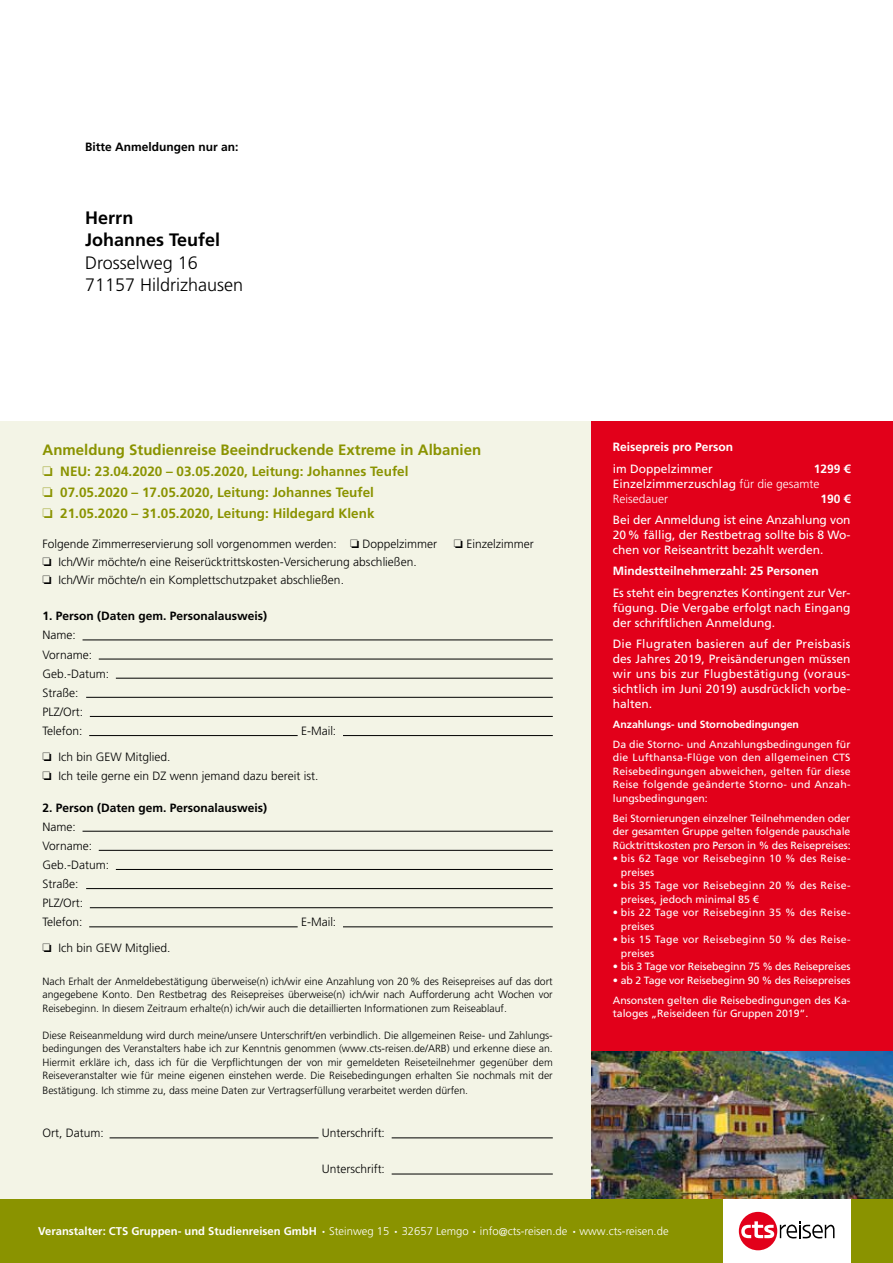
<style>
.page{position:relative;width:893px;height:1263px;background:#fff}
.page>*{position:absolute;margin:0;border:0;box-sizing:border-box;transform-origin:0 0}
.t1{font:300 18px/22.5px "Frutiger LT Pro";color:#000}
.t2{font:700 18px/22.5px "Frutiger LT Pro";color:#000}
.t3{font:700 15px "Frutiger LT Pro";color:#8a9300}
.t4{font:700 13.5px/21px "Frutiger LT Pro";color:#8a9300}
.t5{font:300 12px/19.2px "Frutiger LT Pro";color:#000}
.t6{font:12px/15px "Frutiger LT Pro";color:#fff;text-align:justify}
.t7{font:700 12px "Frutiger LT Pro";color:#000}
.t8{font:700 12px "Frutiger LT Pro";color:#fff}
.t9{font:300 12px/15px "Frutiger LT Pro";color:#fff}
.t10{font:300 11.25px "Frutiger LT Pro";color:#fff}
.t11{font:300 10.5px/13.5px "Frutiger LT Pro";color:#000;text-align:justify}
.t12{font:10.5px/13.5px "Frutiger LT Pro";color:#fff;text-align:justify}
.t13{font:10.5px/13.5px "Frutiger LT Pro";letter-spacing:.025em;color:#fff}
.t14{font:700 10.5px "Frutiger LT Pro";color:#fff}
.s1{font-weight:700}
.s2{font-weight:400}
.s3{font-size:6px}
</style>
<div class="page">
<div style="left:0;top:421px;width:893px;height:834px;background:#f3f4e6"></div>
<img style="left:591px;top:1050px;width:302px;height:149px">
<div style="left:591px;top:421px;width:302px;height:629px;background:#e2001a"></div>
<div style="left:0;top:1199px;width:893px;height:64px;background:#8a9300"></div>
<div style="left:723px;top:1199px;width:127px;height:64px;background:#fff"></div>
<div style="left:739px;top:1212px;width:38px;height:38px;background:#e2001a;border-radius:50%"></div>
<svg style="left:780px;top:1221px;width:54px;height:17px"></svg>
<svg style="left:741px;top:1221px;width:33px;height:17px"></svg>
<hr style="left:83px;top:640px;width:470px;height:1px;background:#000">
<hr style="left:99px;top:659px;width:454px;height:1px;background:#000">
<hr style="left:116px;top:678px;width:437px;height:1px;background:#000">
<hr style="left:86px;top:697px;width:467px;height:1px;background:#000">
<hr style="left:90px;top:716px;width:463px;height:1px;background:#000">
<hr style="left:89px;top:735px;width:209px;height:1px;background:#000">
<hr style="left:343px;top:735px;width:210px;height:1px;background:#000">
<hr style="left:83px;top:831px;width:470px;height:1px;background:#000">
<hr style="left:99px;top:850px;width:454px;height:1px;background:#000">
<hr style="left:116px;top:869px;width:437px;height:1px;background:#000">
<hr style="left:86px;top:888px;width:467px;height:1px;background:#000">
<hr style="left:90px;top:907px;width:463px;height:1px;background:#000">
<hr style="left:89px;top:926px;width:209px;height:1px;background:#000">
<hr style="left:343px;top:926px;width:210px;height:1px;background:#000">
<hr style="left:110px;top:1137px;width:209px;height:1px;background:#000">
<hr style="left:392px;top:1137px;width:161px;height:1px;background:#000">
<hr style="left:392px;top:1174px;width:161px;height:1px;background:#000">
<p class="t7" style="left:85px;top:140px;width:155px">Bitte Anmeldungen nur an:</p>
<h1 class="t2" style="left:85px;top:207px;width:137px">Herrn<br>Johannes Teufel</h1>
<h1 class="t1" style="left:85px;top:252px;width:160px">Drosselweg 16<br>71157 Hildrizhausen</h1>
<h2 class="t3" style="left:43px;top:440px;width:440px">Anmeldung Studienreise Beeindruckende Extreme in Albanien</h2>
<p class="t4" style="left:43px;top:460px;width:367px">❏ NEU: 23.04.2020 – 03.05.2020, Leitung: Johannes Teufel ❏ 07.05.2020 – 17.05.2020, Leitung: Johannes Teufel<br>❏ 21.05.2020 – 31.05.2020, Leitung: Hildegard Klenk</p>
<p class="t5" style="left:43px;top:535px;width:396px">Folgende Zimmerreservierung soll vorgenommen werden: ❏ Doppelzimmer</p>
<p class="t5" style="left:454px;top:535px;width:81px">❏ Einzelzimmer</p>
<p class="t5" style="left:43px;top:553px;width:376px;line-height:18px">❏ Ich/Wir möchte/n eine Reiserücktrittskosten-Versicherung abschließen. ❏ Ich/Wir möchte/n ein Komplettschutzpaket abschließen.</p>
<p class="t7" style="left:43px;top:609px;width:226px">1. Person (Daten gem. Personalausweis)</p>
<p class="t5" style="left:43px;top:626px;width:68px">Name:<br>Vorname:<br>Geb.-Datum:<br>Straße:<br>PLZ/Ort:<br>Telefon:</p>
<p class="t5" style="left:301px;top:721px;width:37px">E-Mail:</p>
<p class="t5" style="left:43px;top:747px;width:277px">❏ Ich bin GEW Mitglied.<br>❏ Ich teile gerne ein DZ wenn jemand dazu bereit ist.</p>
<p class="t7" style="left:43px;top:800px;width:226px">2. Person (Daten gem. Personalausweis)</p>
<p class="t5" style="left:43px;top:817px;width:68px">Name:<br>Vorname:<br>Geb.-Datum:<br>Straße:<br>PLZ/Ort:<br>Telefon:</p>
<p class="t5" style="left:301px;top:913px;width:37px">E-Mail:</p>
<p class="t5" style="left:43px;top:938px;width:129px">❏ Ich bin GEW Mitglied.</p>
<p class="t11" style="left:43px;top:974px;width:512px">Nach Erhalt der Anmeldebestätigung überweise(n) ich/wir eine Anzahlung von 20 % des Reisepreises auf das dort angegebene Konto. Den Restbetrag des Reisepreises überweise(n) ich/wir nach Aufforderung acht Wochen vor Reisebeginn. In diesem Zeitraum erhalte(n) ich/wir auch die detaillierten Informationen zum Reiseablauf.</p>
<p class="t11" style="left:43px;top:1028px;width:512px">Diese Reiseanmeldung wird durch meine/unsere Unterschrift/en verbindlich. Die allgemeinen Reise- und Zahlungs&shy;bedingungen des Veranstalters habe ich zur Kenntnis genommen (www.cts-reisen.de/ARB) und erkenne diese an.<br>Hiermit erkläre ich, dass ich für die Verpflichtungen der von mir gemeldeten Reiseteilnehmer gegenüber dem Reiseveranstalter wie für meine eigenen einstehen werde. Die Reisebedingungen erhalten Sie nochmals mit der</p>
<p class="t11" style="left:43px;top:1084px;width:427px">Bestätigung. Ich stimme zu, dass meine Daten zur Vertragserfüllung verarbeitet werden dürfen.</p>
<p class="t5" style="left:43px;top:1123px;width:63px">Ort, Datum:</p>
<p class="t5" style="left:322px;top:1123px;width:65px">Unterschrift:</p>
<p class="t5" style="left:322px;top:1159px;width:65px">Unterschrift:</p>
<p class="t8" style="left:613px;top:440px;width:122px">Reisepreis pro Person</p>
<p class="t6" style="left:613px;top:461px;width:102px">im Doppelzimmer</p>
<p class="t9" style="left:613px;top:461px;width:239px;text-indent:201px"><span class="s1">1299 €<br></span><span class="s2">Einzelzimmerzuschlag</span> für die gesamte<br>Reisedauer</p>
<p class="t8" style="left:820px;top:491px;width:32px">190 €</p>
<p class="t6" style="left:613px;top:512px;width:239px">Bei der Anmeldung ist eine Anzahlung von 20 % fällig, der Restbetrag sollte bis 8 Wo&shy;chen vor Reiseantritt bezahlt werden.</p>
<p class="t8" style="left:613px;top:564px;width:208px">Mindestteilnehmerzahl: 25 Personen</p>
<p class="t6" style="left:613px;top:585px;width:239px">Es steht ein begrenztes Kontingent zur Ver&shy;fügung. Die Vergabe erfolgt nach Eingang der schriftlichen Anmeldung.</p>
<p class="t6" style="left:613px;top:636px;width:239px">Die Flugraten basieren auf der Preisbasis des Jahres 2019, Preisänderungen müssen wir uns bis zur Flugbestätigung (voraus&shy;sichtlich im Juni 2019) ausdrücklich vorbe&shy;halten.</p>
<p class="t14" style="left:613px;top:718px;width:188px">Anzahlungs- und Stornobedingungen</p>
<p class="t12" style="left:613px;top:738px;width:239px">Da die Storno- und Anzahlungsbedingungen für die Lufthansa-Flüge von den allgemeinen CTS Reisebedingungen abweichen, gelten für diese Reise folgende geänderte Storno- und Anzah&shy;lungsbedingungen:</p>
<p class="t12" style="left:613px;top:811px;width:239px">Bei Stornierungen einzelner Teilnehmenden oder der gesamten Gruppe gelten folgende pauschale Rücktrittskosten pro Person in % des Reisepreises:</p>
<p class="t13" style="left:621px;top:852px;width:231px;text-indent:-8px">• bis 62 Tage vor Reisebeginn 10 % des Reise&shy;preises</p>
<p class="t13" style="left:621px;top:879px;width:231px;text-indent:-8px">• bis 35 Tage vor Reisebeginn 20 % des Reise&shy;preises, jedoch minimal 85 €</p>
<p class="t13" style="left:621px;top:906px;width:231px;text-indent:-8px">• bis 22 Tage vor Reisebeginn 35 % des Reise&shy;preises</p>
<p class="t13" style="left:621px;top:933px;width:231px;text-indent:-8px">• bis 15 Tage vor Reisebeginn 50 % des Reise&shy;preises</p>
<p class="t12" style="left:613px;top:960px;width:239px">• bis 3 Tage vor Reisebeginn 75 % des Reisepreises</p>
<p class="t12" style="left:613px;top:970px;width:239px;line-height:20px">• ab 2 Tage vor Reisebeginn 90 % des Reisepreises<br>Ansonsten gelten die Reisebedingungen des Ka-</p>
<p class="t12" style="left:613px;top:1007px;width:197px">taloges „Reiseideen für Gruppen 2019“.</p>
<p class="t10" style="left:38px;top:1225px;width:632px"><span class="s1">Veranstalter: CTS Gruppen- und Studienreisen GmbH</span> <span class="s3">•</span> Steinweg 15 <span class="s3">•</span> 32657 Lemgo <span class="s3">•</span> info@cts-reisen.de <span class="s3">•</span> www.cts-reisen.de</p>
</div>
